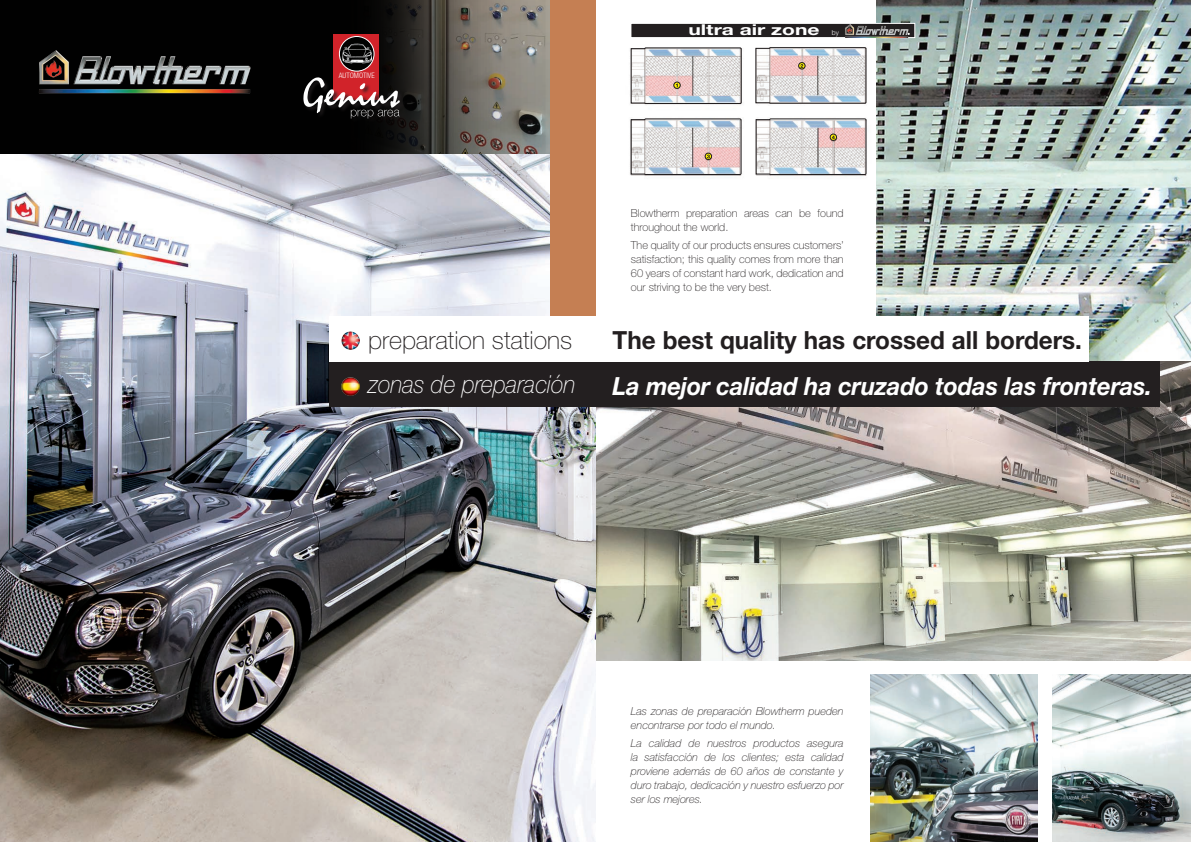
<style>
.page{position:relative;width:1191px;height:842px;background:#fff}
.page>*{position:absolute;margin:0;border:0;box-sizing:border-box;transform-origin:0 0}
.t1{font:italic 700 25px "Helvetica Neue";letter-spacing:-.005em;color:#fff;scale:.95 1}
.t2{font:700 25px "Helvetica Neue";color:#231f20}
.t3{font:100 25px "Helvetica Neue";color:#231f20}
.t4{font:italic 100 25px "Helvetica Neue";color:#fff;scale:.92 1}
.t5{font:700 15px "Helvetica Neue";color:#fff;scale:1.4 1}
.t6{font:italic 100 11px/14px "Helvetica Neue";color:#231f20}
.t7{font:100 11px/14px "Helvetica Neue";color:#231f20}
.t8{font:300 condensed 7.5px "Helvetica Neue";color:#fff}
.s1{font-weight:300;font-size:7px}
</style>
<div class="page">
<img style="left:876px;top:0;width:315px;height:362px">
<img style="left:595px;top:362px;width:596px;height:299px">
<img style="left:0;top:153px;width:595px;height:689px">
<div style="left:0;top:0;width:595px;height:153px;background:#010101"></div>
<img style="left:333px;top:0;width:217px;height:153px">
<div style="left:334px;top:35px;width:45px;height:65px;background:#d1232a"></div>
<div style="left:303px;top:78px;width:103px;height:46px;background:#231f20;opacity:.75"></div>
<svg style="left:303px;top:77px;width:97px;height:42px"></svg>
<img style="left:1052px;top:675px;width:139px;height:167px">
<div style="left:550px;top:0;width:45px;height:316px;background:#c57f53"></div>
<div style="left:329px;top:362px;width:830px;height:45px;background:#231f20"></div>
<div style="left:329px;top:316px;width:760px;height:46px;background:#fff"></div>
<svg style="left:339px;top:36px;width:35px;height:35px"></svg>
<div style="left:339px;top:36px;width:35px;height:35px;border:1px solid #fff;border-radius:50%"></div>
<img style="left:342px;top:43px;width:29px;height:21px">
<img style="left:341px;top:377px;width:18px;height:18px">
<img style="left:341px;top:331px;width:18px;height:18px">
<img style="left:631px;top:47px;width:236px;height:130px">
<svg style="left:630px;top:47px;width:112px;height:57px"></svg>
<svg style="left:755px;top:47px;width:111px;height:57px"></svg>
<svg style="left:755px;top:118px;width:111px;height:57px"></svg>
<svg style="left:630px;top:118px;width:111px;height:57px"></svg>
<div style="left:631px;top:23px;width:283px;height:15px;background:#231f20"></div>
<div style="left:630px;top:23px;width:285px;height:15px;border:1px solid #fff"></div>
<img style="left:843px;top:24px;width:68px;height:13px">
<img style="left:39px;top:50px;width:212px;height:44px">
<img style="left:870px;top:675px;width:167px;height:167px">
<p class="t8" style="left:339px;top:71px;width:37px">AUTOMOTIVE</p>
<h2 class="t5" style="left:688px;top:20px;width:109px">ultra air zone <span class="s1">by</span></h2>
<h1 class="t3" style="left:368px;top:325px;width:205px">preparation stations</h1>
<h1 class="t4" style="left:368px;top:370px;width:227px">zonas de preparación</h1>
<p class="t7" style="left:631px;top:206px;width:214px">Blowtherm preparation areas can be found throughout the world.</p>
<p class="t7" style="left:631px;top:238px;width:214px;text-align:justify">The quality of our products ensures customers’ satisfaction; this quality comes from more than 60 years of constant hard work, dedication and our striving to be the very best.</p>
<h1 class="t2" style="left:612px;top:325px;width:471px">The best quality has crossed all borders.</h1>
<h1 class="t1" style="left:612px;top:371px;width:569px">La mejor calidad ha cruzado todas las fronteras.</h1>
<p class="t6" style="left:631px;top:704px;width:214px">Las zonas de preparación Blowtherm pueden encontrarse por todo el mundo.</p>
<p class="t6" style="left:631px;top:736px;width:214px;text-align:justify">La calidad de nuestros productos asegura la satisfacción de los clientes; esta calidad proviene además de 60 años de constante y duro trabajo, dedicación y nuestro esfuerzo por ser los mejores.</p>
</div>
